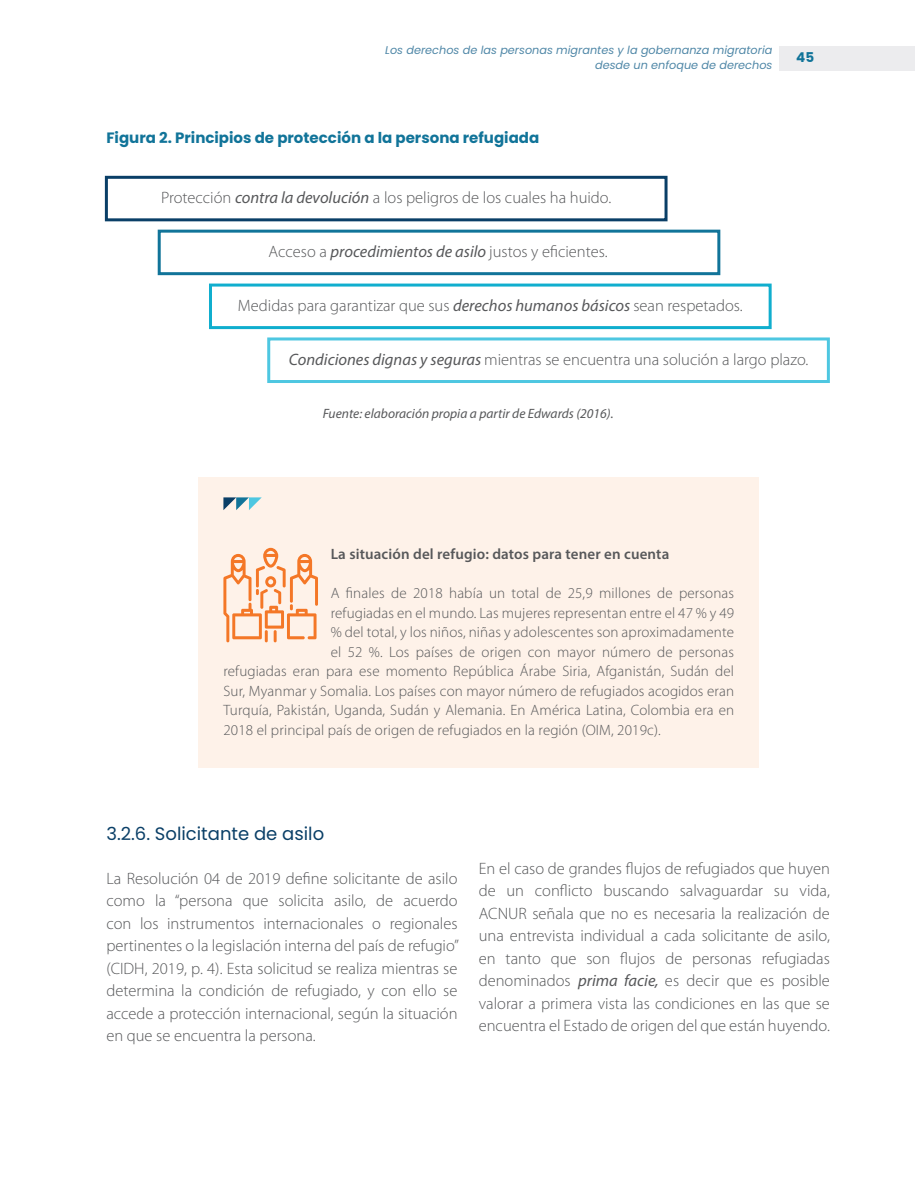
<style>
.page{position:relative;width:915px;height:1191px;background:#fff}
.page>*{position:absolute;margin:0;border:0;box-sizing:border-box;transform-origin:0 0}
.t1{font:18px "Poppins";color:#0a3f67}
.t2{font:300 16.5px/22.5px "Myriad Pro";color:#57585a;text-align:justify}
.t3{font:300 15px "Myriad Pro";letter-spacing:.01em;color:#57585a}
.t4{font:700 15px "Poppins";color:#117499}
.t5{font:600 15px "Myriad Pro";letter-spacing:.01em;color:#57585a}
.t6{font:italic 13.5px "Myriad Pro";color:#57585a}
.t7{font:700 13.5px "Poppins";color:#117499}
.t8{font:italic 11.25px/15px "Poppins";color:#4f87a7;text-align:right}
.s1{font-weight:400;font-style:italic}
</style>
<div class="page">
<div style="left:778px;top:46px;width:136px;height:25px;background:#ececee"></div>
<div style="left:198px;top:478px;width:561px;height:290px;background:#fef2e9"></div>
<svg style="left:223px;top:497px;width:38px;height:13px"></svg>
<div style="left:105px;top:176px;width:562px;height:45px;border:3px solid #0a3f67"></div>
<div style="left:158px;top:230px;width:562px;height:45px;border:3px solid #117499"></div>
<div style="left:209px;top:283px;width:562px;height:46px;border:3px solid #10aece"></div>
<div style="left:267px;top:337px;width:562px;height:46px;border:3px solid #4ec7e1"></div>
<svg style="left:223px;top:548px;width:95px;height:94px"></svg>
<p class="t8" style="left:385px;top:43px;width:388px">Los derechos de las personas migrantes y la gobernanza migratoria desde un enfoque de derechos</p>
<p class="t7" style="left:796px;top:50px;width:19px">45</p>
<p class="t4" style="left:106px;top:129px;width:434px">Figura 2. Principios de protección a la persona refugiada</p>
<p class="t2" style="left:161px;top:186px;width:451px">Protección <span class="s1">contra la devolución</span> a los peligros de los cuales ha huido.</p>
<p class="t2" style="left:268px;top:240px;width:340px">Acceso a <span class="s1">procedimientos de asilo</span> justos y eficientes.</p>
<p class="t2" style="left:238px;top:294px;width:506px">Medidas para garantizar que sus <span class="s1">derechos humanos básicos</span> sean respetados.</p>
<p class="t2" style="left:288px;top:348px;width:521px"><span class="s1">Condiciones dignas y seguras</span> mientras se encuentra una solución a largo plazo.</p>
<p class="t6" style="left:322px;top:405px;width:292px">Fuente: elaboración propia a partir de Edwards (2016).</p>
<p class="t5" style="left:330px;top:544px;width:340px">La situación del refugio: datos para tener en cuenta</p>
<p class="t3" style="left:330px;top:585px;width:405px">A finales de 2018 había un total de 25,9 millones de personas</p>
<p class="t3" style="left:330px;top:604px;width:405px">refugiadas en el mundo. Las mujeres representan entre el 47 % y 49</p>
<p class="t3" style="left:330px;top:624px;width:404px">% del total, y los niños, niñas y adolescentes son aproximadamente</p>
<p class="t3" style="left:330px;top:643px;width:404px">el 52 %. Los países de origen con mayor número de personas</p>
<p class="t3" style="left:223px;top:663px;width:512px">refugiadas eran para ese momento República Árabe Siria, Afganistán, Sudán del</p>
<p class="t3" style="left:223px;top:682px;width:512px">Sur, Myanmar y Somalia. Los países con mayor número de refugiados acogidos eran</p>
<p class="t3" style="left:223px;top:702px;width:512px">Turquía, Pakistán, Uganda, Sudán y Alemania. En América Latina, Colombia era en</p>
<p class="t3" style="left:223px;top:721px;width:438px">2018 el principal país de origen de refugiados en la región (OIM, 2019c).</p>
<p class="t1" style="left:106px;top:823px;width:219px">3.2.6. Solicitante de asilo</p>
<p class="t2" style="left:106px;top:867px;width:354px">La Resolución 04 de 2019 define solicitante de asilo como la “persona que solicita asilo, de acuerdo con los instrumentos internacionales o regionales pertinentes o la legislación interna del país de refugio” (CIDH, 2019, p. 4). Esta solicitud se realiza mientras se determina la condición de refugiado, y con ello se accede a protección internacional, según la situación en que se encuentra la persona.</p>
<p class="t2" style="left:478px;top:857px;width:352px">En el caso de grandes flujos de refugiados que huyen de un conflicto buscando salvaguardar su vida, ACNUR señala que no es necesaria la realización de una entrevista individual a cada solicitante de asilo, en tanto que son flujos de personas refugiadas denominados <span class="s1">prima facie,</span> es decir que es posible valorar a primera vista las condiciones en las que se encuentra el Estado de origen del que están huyendo.</p>
</div>
